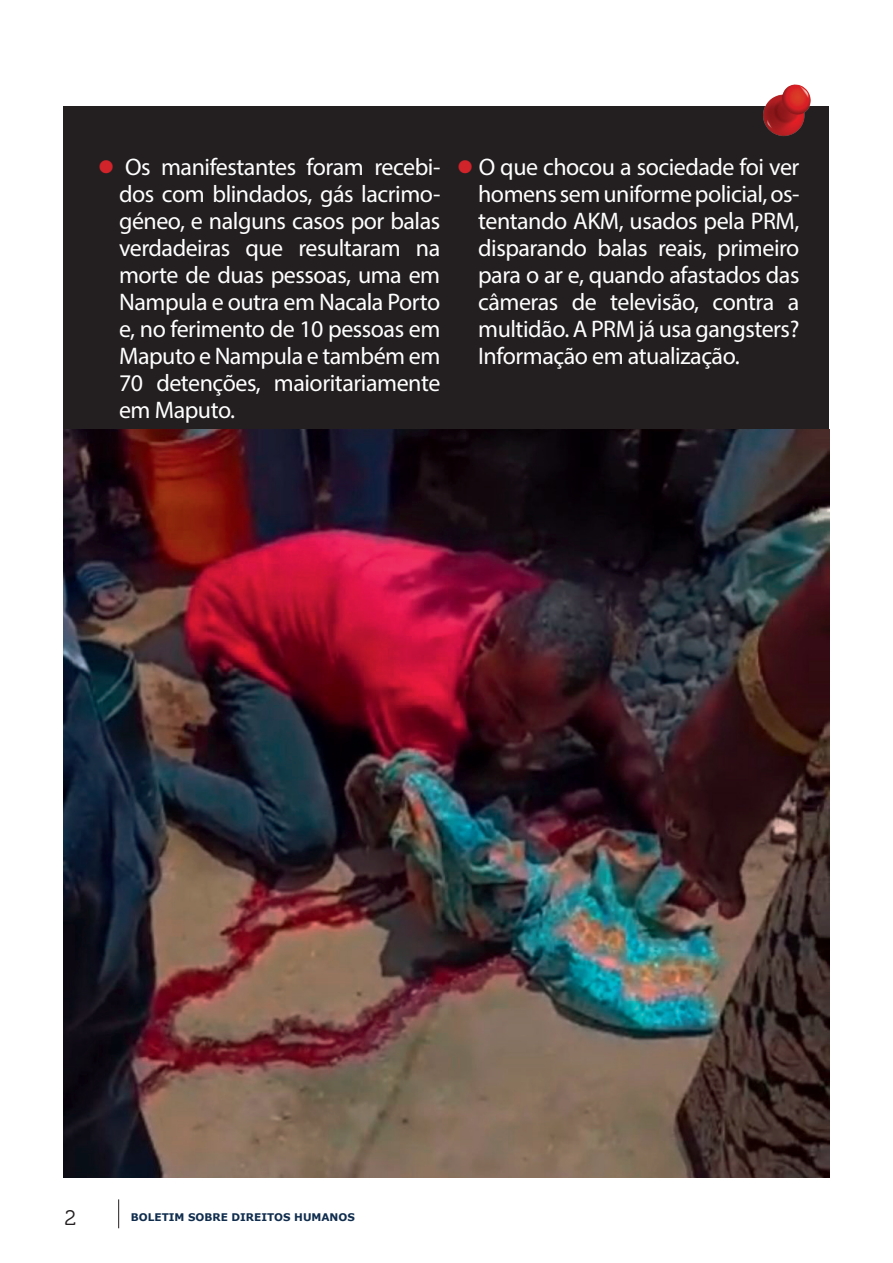
<style>
.page{position:relative;width:893px;height:1263px;background:#fff}
.page>*{position:absolute;margin:0;border:0;box-sizing:border-box;transform-origin:0 0}
.t1{font:24px/27px "Myriad Pro";letter-spacing:-.02em;color:#fff;text-align:justify}
.t2{font:21px "Museo 300";color:#231f20}
.t3{font:700 10.5px "Verdana";color:#102d4e}
.s1{color:#d1232a}
</style>
<div class="page">
<svg style="left:118px;top:1199px;width:1px;height:29px"></svg>
<div style="left:64px;top:106px;width:765px;height:1072px;background:#231f20"></div>
<img style="left:763px;top:84px;width:48px;height:52px">
<img style="left:64px;top:430px;width:765px;height:748px">
<p class="t1" style="left:119px;top:153px;width:323px;text-indent:-21px"><span class="s1">●</span> Os manifestantes foram recebi&shy;dos com blindados, gás lacrimo&shy;géneo, e nalguns casos por balas verdadeiras que resultaram na morte de duas pessoas, uma em Nampula e outra em Nacala Porto e, no ferimento de 10 pessoas em Maputo e Nampula e também em 70 detenções, maioritariamente em Maputo.</p>
<p class="t1" style="left:478px;top:153px;width:323px;text-indent:-21px"><span class="s1">●</span> O que chocou a sociedade foi ver homens sem uniforme policial, os&shy;tentando AKM, usados pela PRM, disparando balas reais, primeiro para o ar e, quando afastados das câmeras de televisão, contra a multidão. A PRM já usa gangsters?<br>Informação em atualização.</p>
<p class="t2" style="left:64px;top:1206px;width:13px">2</p>
<p class="t3" style="left:131px;top:1211px;width:225px">BOLETIM SOBRE DIREITOS HUMANOS</p>
</div>
